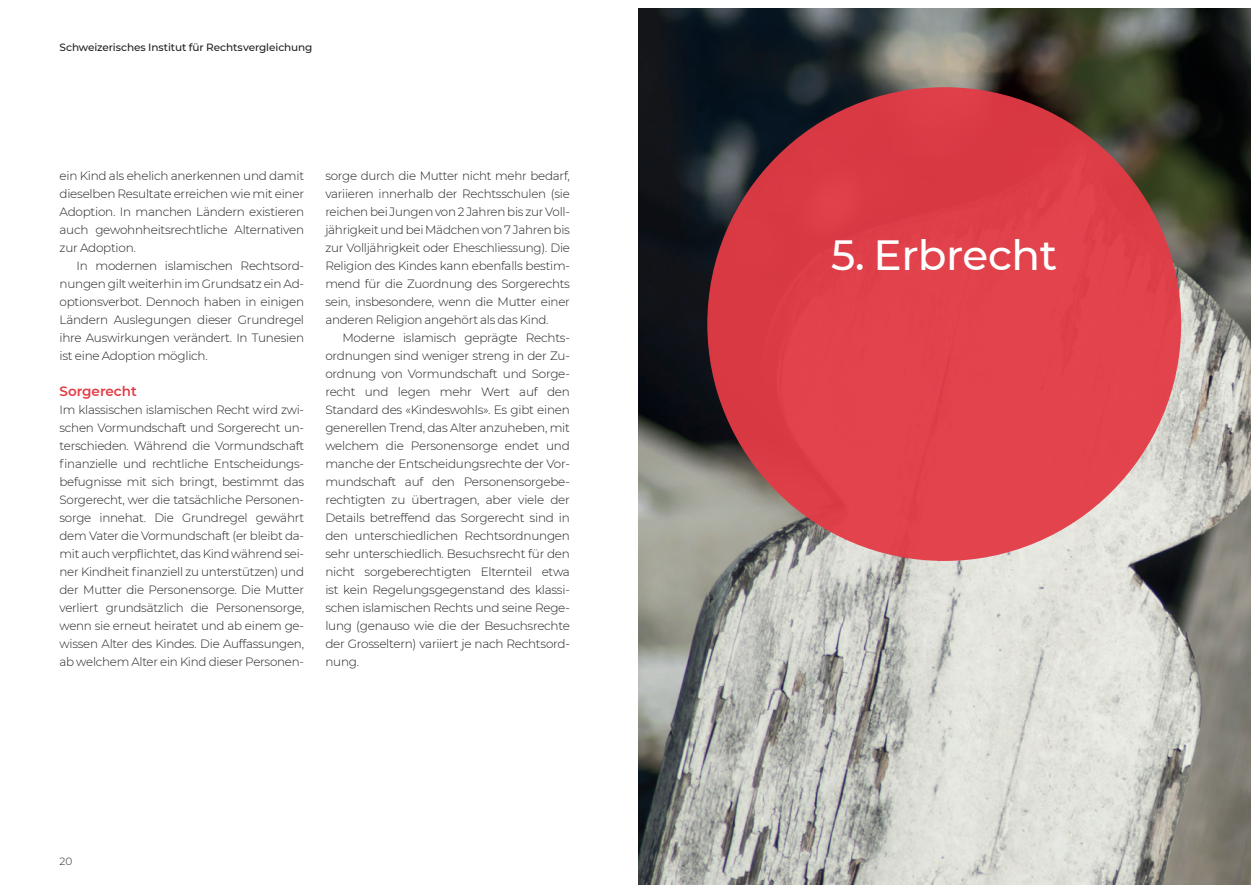
<style>
.page{position:relative;width:1259px;height:893px;background:#fff}
.page>*{position:absolute;margin:0;border:0;box-sizing:border-box;transform-origin:0 0}
.Titel{font:500 42.15px "Montserrat";letter-spacing:-.01em;color:#fff}
.Untertitel{font:600 13.5px "Montserrat";color:#e33b45}
.Grundtext{font:300 12px/18px "Montserrat";letter-spacing:-.02em;color:#231f20;text-align:justify}
.Grundtext_Einzug{font:300 12px/18px "Montserrat";letter-spacing:-.02em;color:#231f20;text-align:justify}
.t1{font:500 10.5px "Montserrat";letter-spacing:-.01em;color:#231f20}
.t2{font:300 10.5px "Montserrat";color:#231f20}
</style>
<div class="page">
<img style="left:638px;top:9px;width:612px;height:875px">
<div style="left:707px;top:87px;width:474px;height:474px;background:#e1424b;border-radius:50%"></div>
<p class="t1" style="left:60px;top:40px;width:254px">Schweizerisches Institut für Rechtsvergleichung</p>
<p class="Grundtext" style="left:60px;top:166px;width:246px">ein Kind als ehelich anerkennen und damit dieselben Resultate erreichen wie mit einer Adoption. In manchen Ländern existieren auch gewohnheitsrechtliche Alternativen zur Adoption.</p>
<p class="Grundtext_Einzug" style="left:60px;top:256px;width:246px;text-indent:17px">In modernen islamischen Rechtsord&shy;nungen gilt weiterhin im Grundsatz ein Ad&shy;optionsverbot. Dennoch haben in einigen Ländern Auslegungen dieser Grundregel ihre Auswirkungen verändert. In Tunesien ist eine Adoption möglich.</p>
<p class="Untertitel" style="left:60px;top:382px;width:79px">Sorgerecht</p>
<p class="Grundtext" style="left:60px;top:400px;width:246px">Im klassischen islamischen Recht wird zwi&shy;schen Vormundschaft und Sorgerecht un&shy;terschieden. Während die Vormundschaft finanzielle und rechtliche Entscheidungs&shy;befugnisse mit sich bringt, bestimmt das Sorgerecht, wer die tatsächliche Personen&shy;sorge innehat. Die Grundregel gewährt dem Vater die Vormundschaft (er bleibt da&shy;mit auch verpflichtet, das Kind während sei&shy;ner Kindheit finanziell zu unterstützen) und der Mutter die Personensorge. Die Mutter verliert grundsätzlich die Personensorge, wenn sie erneut heiratet und ab einem ge&shy;wissen Alter des Kindes. Die Auffassungen, ab welchem Alter ein Kind dieser Personen-</p>
<p class="Grundtext" style="left:325px;top:166px;width:246px">sorge durch die Mutter nicht mehr bedarf, variieren innerhalb der Rechtsschulen (sie reichen bei Jungen von 2 Jahren bis zur Voll&shy;jährigkeit und bei Mädchen von 7 Jahren bis zur Volljährigkeit oder Eheschliessung). Die Religion des Kindes kann ebenfalls bestim&shy;mend für die Zuordnung des Sorgerechts sein, insbesondere, wenn die Mutter einer anderen Religion angehört als das Kind.</p>
<p class="Grundtext_Einzug" style="left:325px;top:328px;width:246px;text-indent:17px">Moderne islamisch geprägte Rechts&shy;ordnungen sind weniger streng in der Zu&shy;ordnung von Vormundschaft und Sorge&shy;recht und legen mehr Wert auf den Standard des «Kindeswohls». Es gibt einen generellen Trend, das Alter anzuheben, mit welchem die Personensorge endet und manche der Entscheidungsrechte der Vor&shy;mundschaft auf den Personensorgebe&shy;rechtigten zu übertragen, aber viele der Details betreffend das Sorgerecht sind in den unterschiedlichen Rechtsordnungen sehr unterschiedlich. Besuchsrecht für den nicht sorgeberechtigten Elternteil etwa ist kein Regelungsgegenstand des klassi&shy;schen islamischen Rechts und seine Rege&shy;lung (genauso wie die der Besuchsrechte der Grosseltern) variiert je nach Rechtsord&shy;nung.</p>
<p class="t2" style="left:60px;top:854px;width:14px">20</p>
<p class="Titel" style="left:831px;top:226px;width:227px">5. Erbrecht</p>
</div>
